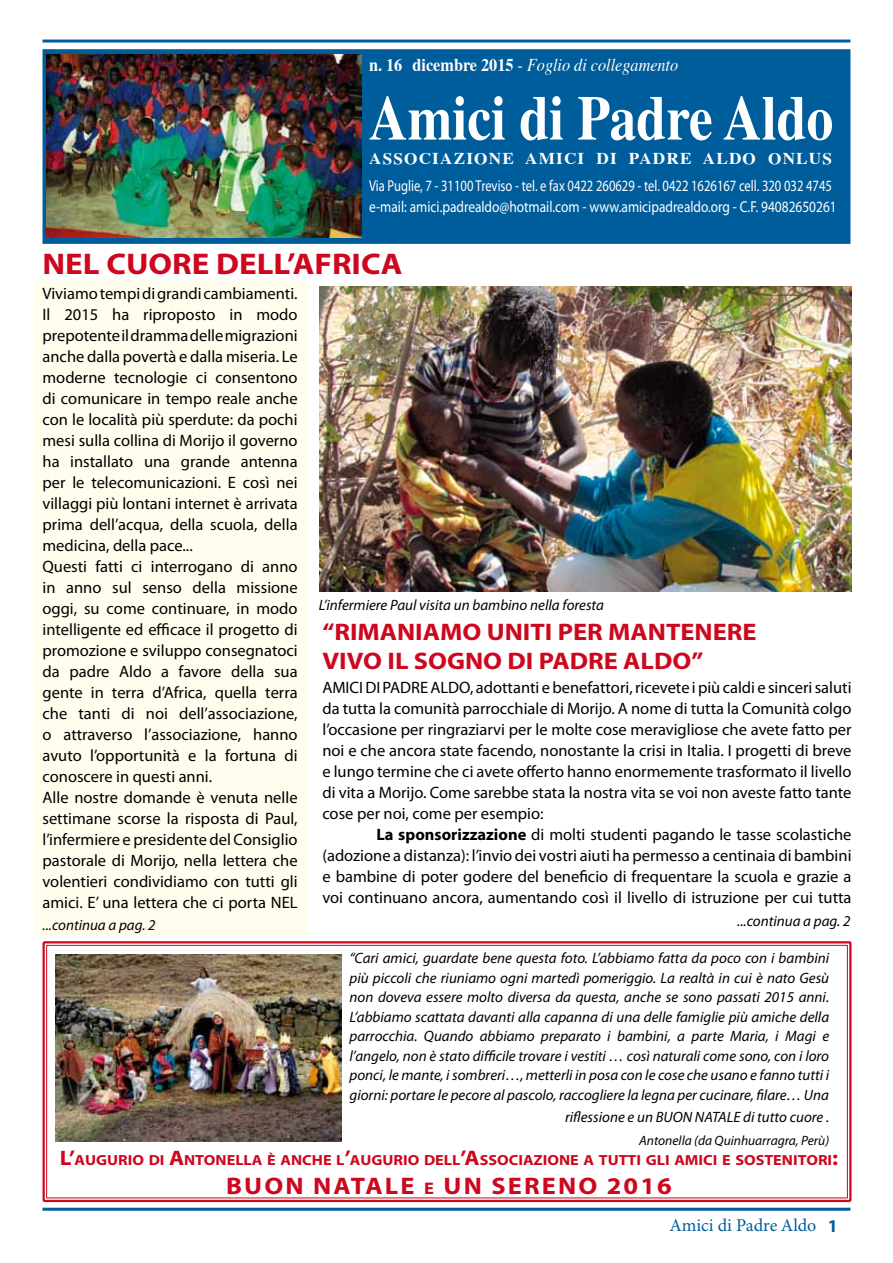
<style>
.page{position:relative;width:893px;height:1263px;background:#fff}
.page>*{position:absolute;margin:0;border:0;box-sizing:border-box;transform-origin:0 0}
.t1{font:700 63px "Times";color:#fff;scale:.85 1}
.t2{font:700 30px "Myriad Pro";color:#cd071e;scale:1.1 1}
.t3{font:700 24px/28.8px "Myriad Pro";color:#cd071e;scale:1.1 1}
.t4{font:700 24px "Myriad Pro";letter-spacing:.08em;color:#cd071e;scale:1.1 1}
.t5{font:700 21px "Myriad Pro";color:#cd071e;scale:1.1 1}
.t6{font:italic 18px "Times";color:#fff;scale:.9 1}
.t7{font:18px "Minion Pro";color:#005d9b}
.t8{font:16.5px/21px "Myriad Pro";color:#000;text-align:justify}
.t9{font:700 16.5px "Times";letter-spacing:.07em;color:#fff;scale:1.04 1}
.t10{font:15.75px/21px "Myriad Pro";color:#fff;scale:.8 1}
.t11{font:italic 15px/19.5px "Myriad Pro";color:#000;text-align:justify}
.t12{font:700 14.7px "Myriad Pro";color:#cd071e;scale:1.1 1}
.t13{font:italic 13.5px "Myriad Pro";color:#000}
.s1{font-weight:700;font-style:normal}
.s2{font-style:normal}
.s3{font-weight:700}
.s4{font-size:21px}
.s5{font-size:16.8px}
.s6{font-family:"Myriad Pro";font-weight:700}
</style>
<div class="page">
<hr style="left:43px;top:40px;width:807px;height:3px;background:#005d9b">
<hr style="left:43px;top:1208px;width:807px;height:3px;background:#005d9b">
<div style="left:34px;top:279px;width:274px;height:659px;background:#fffdee"></div>
<div style="left:43px;top:941px;width:808px;height:261px;border:2px solid #cd071e"></div>
<div style="left:46px;top:945px;width:802px;height:253px;border:1px solid #cd071e"></div>
<div style="left:43px;top:49px;width:807px;height:195px;background:#005d9b;border:2px solid #005d9b"></div>
<img style="left:46px;top:54px;width:315px;height:184px">
<img style="left:320px;top:286px;width:531px;height:306px">
<img style="left:56px;top:954px;width:285px;height:187px">
<p class="t6" style="left:369px;top:49px;width:345px"><span class="s1">n. 16 dicembre 2015</span> <span class="s2">-</span> Foglio di collegamento</p>
<h1 class="t1" style="left:369px;top:81px;width:548px">Amici di Padre Aldo</h1>
<p class="t9" style="left:369px;top:148px;width:447px">ASSOCIAZIONE AMICI DI PADRE ALDO ONLUS</p>
<p class="t10" style="left:369px;top:175px;width:586px">Via Puglie, 7 - 31100 Treviso - tel. e fax 0422 260629 - tel. 0422 1626167 cell. 320 032 4745 e-mail: amici.padrealdo@hotmail.com - www.amicipadrealdo.org - C.F. 94082650261</p>
<h2 class="t2" style="left:43px;top:245px;width:329px">NEL CUORE DELL’AFRICA</h2>
<p class="t8" style="left:43px;top:282px;width:257px;text-align:left">Viviamo tempi di grandi cambiamenti.<br>Il 2015 ha riproposto in modo prepotente il dramma delle migrazioni anche dalla povertà e dalla miseria. Le moderne tecnologie ci consentono di comunicare in tempo reale anche con le località più sperdute: da pochi mesi sulla collina di Morijo il governo ha installato una grande antenna per le telecomunicazioni. E così nei villaggi più lontani internet è arrivata prima dell’acqua, della scuola, della medicina, della pace...<br>Questi fatti ci interrogano di anno in anno sul senso della missione oggi, su come continuare, in modo intelligente ed efficace il progetto di promozione e sviluppo consegnatoci da padre Aldo a favore della sua gente in terra d’Africa, quella terra che tanti di noi dell’associazione, o attraverso l’associazione, hanno avuto l’opportunità e la fortuna di conoscere in questi anni.<br>Alle nostre domande è venuta nelle settimane scorse la risposta di Paul, l’infermiere e presidente del Consiglio pastorale di Morijo, nella lettera che volentieri condividiamo con tutti gli amici. E’ una lettera che ci porta NEL</p>
<p class="t11" style="left:319px;top:595px;width:287px">L’infermiere Paul visita un bambino nella foresta</p>
<h3 class="t3" style="left:322px;top:616px;width:396px">“RIMANIAMO UNITI PER MANTENERE<br>VIVO IL SOGNO DI PADRE ALDO”</h3>
<p class="t8" style="left:322px;top:676px;width:531px">AMICI DI PADRE ALDO, adottanti e benefattori, ricevete i più caldi e sinceri saluti da tutta la comunità parrocchiale di Morijo. A nome di tutta la Comunità colgo l’occasione per ringraziarvi per le molte cose meravigliose che avete fatto per noi e che ancora state facendo, nonostante la crisi in Italia. I progetti di breve e lungo termine che ci avete offerto hanno enormemente trasformato il livello di vita a Morijo. Come sarebbe stata la nostra vita se voi non aveste fatto tante cose per noi, come per esempio:</p>
<p class="t8" style="left:322px;top:823px;width:531px;text-indent:54px"><span class="s3">La sponsorizzazione</span> di molti studenti pagando le tasse scolastiche (adozione a distanza): l’invio dei vostri aiuti ha permesso a centinaia di bambini e bambine di poter godere del beneficio di frequentare la scuola e grazie a voi continuano ancora, aumentando così il livello di istruzione per cui tutta</p>
<p class="t11" style="left:43px;top:915px;width:115px">...continua a pag. 2</p>
<p class="t11" style="left:737px;top:911px;width:115px">...continua a pag. 2</p>
<p class="t11" style="left:349px;top:948px;width:481px">“Cari amici, guardate bene questa foto. L’abbiamo fatta da poco con i bambini più piccoli che riuniamo ogni martedì pomeriggio. La realtà in cui è nato Gesù non doveva essere molto diversa da questa, anche se sono passati 2015 anni.<br>L’abbiamo scattata davanti alla capanna di una delle famiglie più amiche della parrocchia. Quando abbiamo preparato i bambini, a parte Maria, i Magi e l’angelo, non è stato difficile trovare i vestiti … così naturali come sono, con i loro ponci, le mante, i sombreri…, metterli in posa con le cose che usano e fanno tutti i giorni: portare le pecore al pascolo, raccogliere la legna per cucinare, filare… Una</p>
<p class="t11" style="left:565px;top:1107px;width:266px">riflessione e un BUON NATALE di tutto cuore .</p>
<p class="t13" style="left:639px;top:1132px;width:192px">Antonella (da Quinhuarragra, Perù)</p>
<p class="t12" style="left:60px;top:1151px;width:24px"><span class="s4">L’</span>AUGURIO</p>
<p class="t12" style="left:149px;top:1151px;width:43px">DI <span class="s4">A</span>NTONELLA</p>
<p class="t12" style="left:267px;top:1151px;width:23px">È ANC</p>
<p class="t12" style="left:312px;top:1151px;width:45px">HE L<span class="s4">’</span>AUGURIO</p>
<p class="t12" style="left:424px;top:1151px;width:9px">DELL</p>
<p class="t12" style="left:461px;top:1151px;width:27px"><span class="s4">’A</span>SSOCIA</p>
<p class="t12" style="left:534px;top:1151px;width:18px">ZIONE</p>
<p class="t12" style="left:584px;top:1151px;width:23px">A TUTTI</p>
<p class="t12" style="left:646px;top:1151px;width:8px">GLI</p>
<p class="t12" style="left:674px;top:1151px;width:9px">AMICI</p>
<p class="t12" style="left:722px;top:1151px;width:21px">E SOSTENITORI</p>
<p class="t5" style="left:832px;top:1145px;width:7px">:</p>
<h3 class="t4" style="left:226px;top:1170px;width:407px">BUON NATALE <span class="s5">E</span> UN SERENO 2016</h3>
<p class="t7" style="left:669px;top:1215px;width:170px">Amici di Padre Aldo <span class="s6">1</span></p>
</div>
